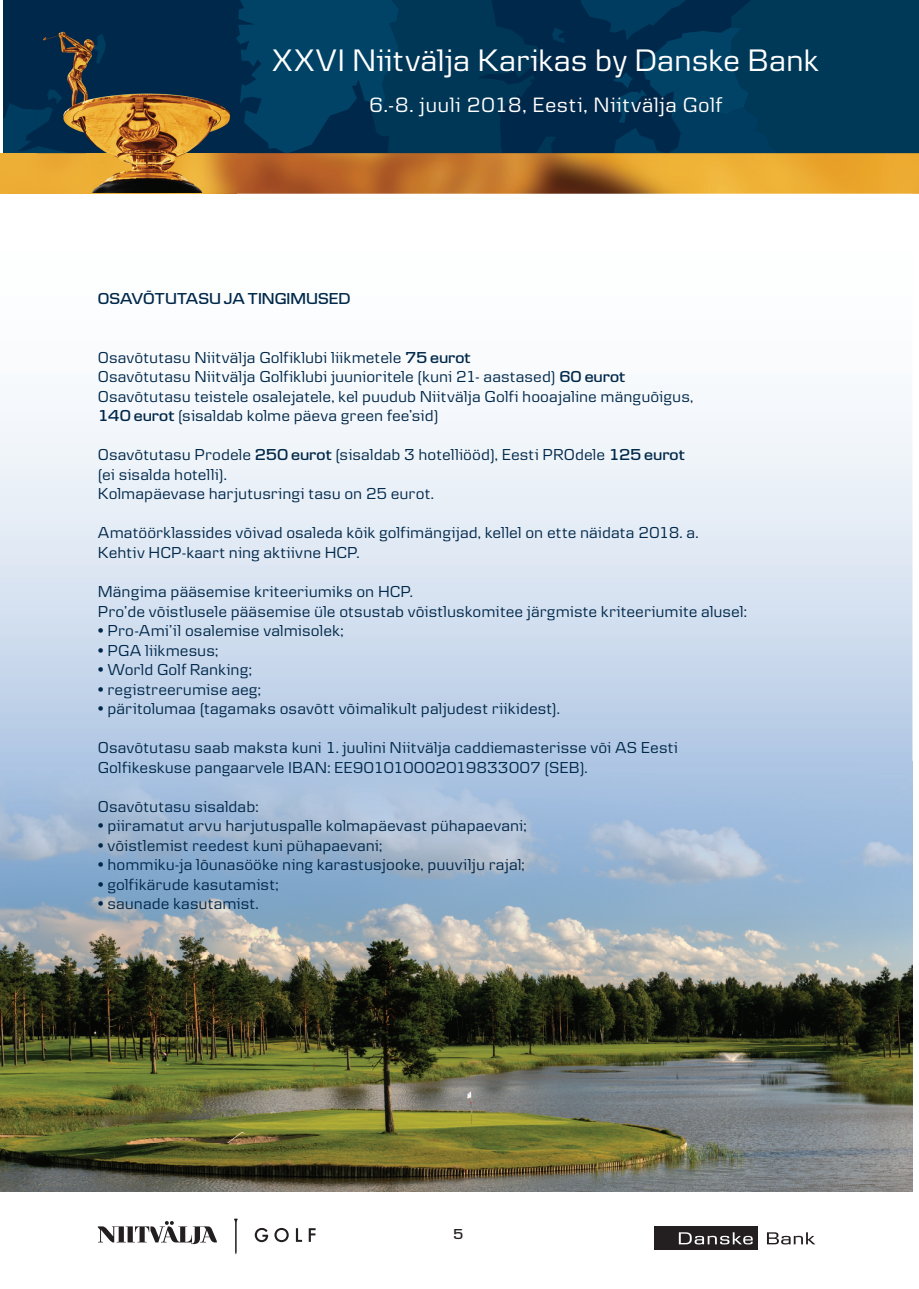
<style>
.page{position:relative;width:919px;height:1289px;background:#fff}
.page>*{position:absolute;margin:0;border:0;box-sizing:border-box;transform-origin:0 0}
.t1{font:32.4px "Danske Text";color:#fff}
.t2{font:21.6px "Danske Text";letter-spacing:.025em;color:#fff}
.t3{font:16.5px/19.5px "Danske Text";color:#00284a}
.t4{font:600 16.5px "Danske Headline";color:#00284a}
.t5{font:600 15px "Danske Headline";color:#231f20}
.s1{font-family:"Danske Headline";font-weight:600}
</style>
<div class="page">
<div style="left:3px;top:0;width:915px;height:153px;background:#00284a"></div>
<svg style="left:3px;top:103px;width:34px;height:50px"></svg>
<img style="left:0;top:153px;width:918px;height:41px">
<img style="left:43px;top:31px;width:187px;height:122px">
<svg style="left:236px;top:0;width:682px;height:153px"></svg>
<img style="left:93px;top:34px;width:13px;height:30px">
<img style="left:37px;top:89px;width:33px;height:64px">
<svg style="left:98px;top:1221px;width:119px;height:22px"></svg>
<svg style="left:234px;top:1218px;width:4px;height:36px"></svg>
<svg style="left:255px;top:1227px;width:13px;height:15px"></svg>
<svg style="left:274px;top:1227px;width:15px;height:15px"></svg>
<svg style="left:296px;top:1228px;width:6px;height:13px"></svg>
<svg style="left:309px;top:1228px;width:6px;height:13px"></svg>
<svg style="left:654px;top:1226px;width:104px;height:24px"></svg>
<div style="left:654px;top:1225px;width:103px;height:24px;background:#231f20"></div>
<svg style="left:678px;top:1232px;width:74px;height:12px"></svg>
<svg style="left:767px;top:1232px;width:48px;height:12px"></svg>
<svg style="left:0;top:410px;width:912px;height:351px"></svg>
<img style="left:0;top:761px;width:912px;height:430px">
<h1 class="t1" style="left:272px;top:41px;width:548px">XXVI Niitvälja Karikas by Danske Bank</h1>
<h2 class="t2" style="left:369px;top:92px;width:354px">6.-8. juuli 2018, Eesti, Niitvälja Golf</h2>
<p class="t4" style="left:98px;top:289px;width:254px">OSAVÕTUTASU JA TINGIMUSED</p>
<p class="t3" style="left:98px;top:347px;width:597px">Osavõtutasu Niitvälja Golfiklubi liikmetele <span class="s1">75 eurot<br></span>Osavõtutasu Niitvälja Golfiklubi juunioritele (kuni 21- aastased) <span class="s1">60 eurot </span>Osavõtutasu teistele osalejatele, kel puudub Niitvälja Golfi hooajaline mänguõigus, <span class="s1">140 eurot</span> (sisaldab kolme päeva green fee’sid)</p>
<p class="t3" style="left:98px;top:445px;width:588px">Osavõtutasu Prodele <span class="s1">250 eurot</span> (sisaldab 3 hotelliööd), Eesti PROdele <span class="s1">125 eurot </span>(ei sisalda hotelli).<br>Kolmapäevase harjutusringi tasu on 25 eurot.</p>
<p class="t3" style="left:98px;top:523px;width:602px">Amatöörklassides võivad osaleda kõik golfimängijad, kellel on ette näidata 2018. a.<br>Kehtiv HCP-kaart ning aktiivne HCP.</p>
<p class="t3" style="left:98px;top:581px;width:650px">Mängima pääsemise kriteeriumiks on HCP.<br>Pro’de võistlusele pääsemise üle otsustab võistluskomitee järgmiste kriteeriumite alusel:</p>
<p class="t3" style="left:98px;top:620px;width:247px">• Pro-Ami’il osalemise valmisolek;</p>
<p class="t3" style="left:98px;top:640px;width:122px">• PGA liikmesus;</p>
<p class="t3" style="left:98px;top:659px;width:155px">• World Golf Ranking;</p>
<p class="t3" style="left:98px;top:679px;width:165px">• registreerumise aeg;</p>
<p class="t3" style="left:98px;top:698px;width:463px">• päritolumaa (tagamaks osavõtt võimalikult paljudest riikidest).</p>
<p class="t3" style="left:98px;top:737px;width:581px">Osavõtutasu saab maksta kuni 1. juulini Niitvälja caddiemasterisse või AS Eesti<br>Golfikeskuse pangaarvele IBAN: EE901010002019833007 (SEB).</p>
<p class="t3" style="left:98px;top:796px;width:162px">Osavõtutasu sisaldab:</p>
<p class="t3" style="left:98px;top:815px;width:430px">• piiramatut arvu harjutuspalle kolmapäevast pü hapaevani;</p>
<p class="t3" style="left:98px;top:835px;width:286px">• võistlemist reedest kuni pü hapaevani;</p>
<p class="t3" style="left:98px;top:854px;width:428px">• hommiku-ja lõunasööke ning karastusjooke, puuvilju rajal;</p>
<p class="t3" style="left:98px;top:874px;width:182px">• golfikärude kasutamist;</p>
<p class="t3" style="left:98px;top:893px;width:162px">• saunade kasutamist.</p>
<p class="t5" style="left:453px;top:1224px;width:12px">5</p>
</div>
